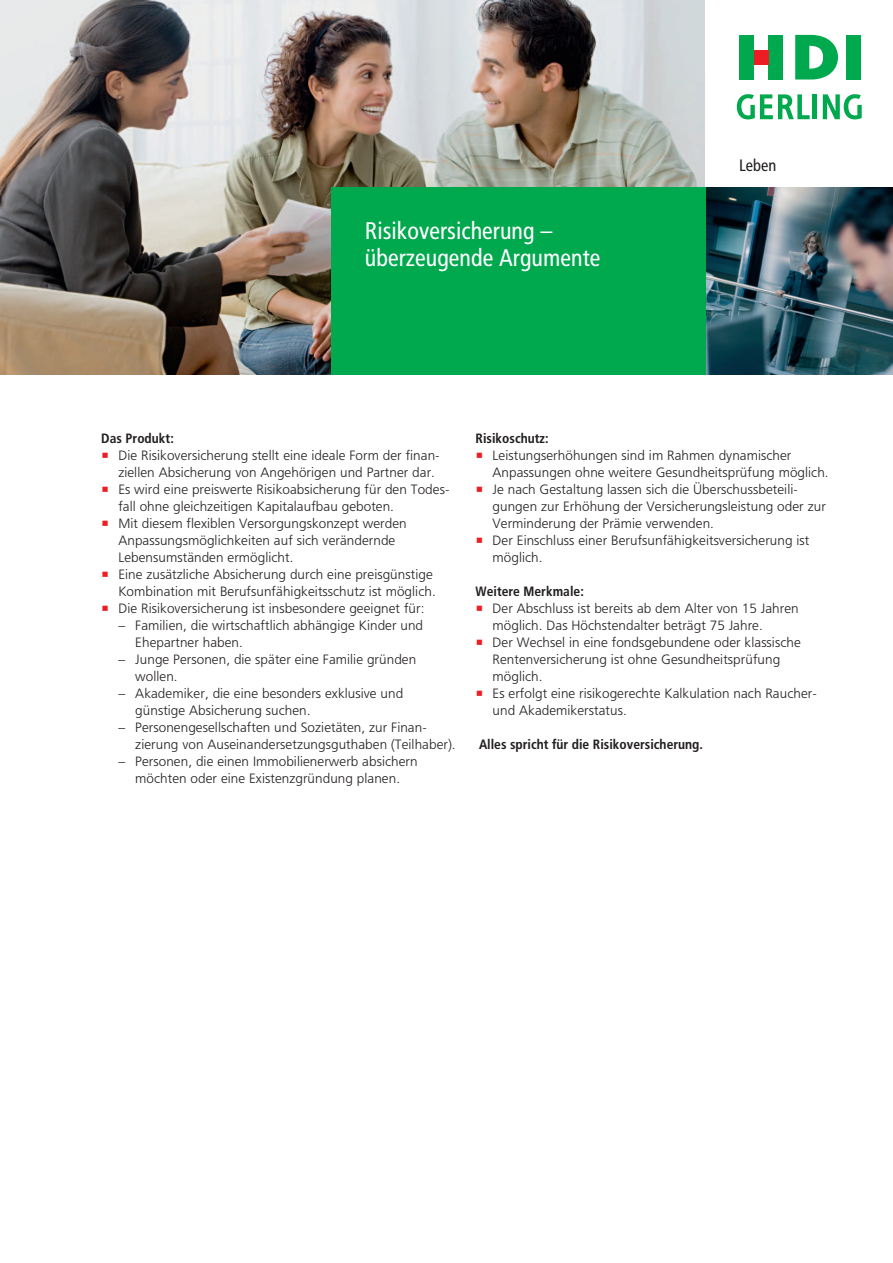
<style>
.page{position:relative;width:893px;height:1263px;background:#fff}
.page>*{position:absolute;margin:0;border:0;box-sizing:border-box;transform-origin:0 0}
.t1{font:24px/27px "HDI Gerling Sans Cond Regular";color:#fff}
.t2{font:16.5px "HDI Gerling Sans Cond Regular";color:#231f20}
.t3{font:13.5px/17px "HDI Gerling Sans Light";letter-spacing:.005em;color:#231f20}
.t4{font:13.5px "HDI Gerling Sans Cond Bold";color:#231f20}
.s1{color:#ee1d23}
</style>
<div class="page">
<img style="left:0;top:0;width:705px;height:375px">
<hr style="left:813px;top:94px;width:4px;height:25px;background:#00a84e">
<svg style="left:737px;top:94px;width:73px;height:25px"></svg>
<svg style="left:823px;top:94px;width:39px;height:25px"></svg>
<svg style="left:795px;top:35px;width:43px;height:45px"></svg>
<div style="left:846px;top:35px;width:15px;height:45px;background:#00a84e"></div>
<div style="left:768px;top:35px;width:15px;height:45px;background:#00a84e"></div>
<div style="left:754px;top:50px;width:14px;height:15px;background:#ee1d23"></div>
<div style="left:739px;top:35px;width:15px;height:45px;background:#00a84e"></div>
<img style="left:705px;top:188px;width:188px;height:187px">
<div style="left:331px;top:188px;width:374px;height:187px;background:#00a84e"></div>
<h1 class="t1" style="left:365px;top:219px;width:237px">Risikoversicherung – überzeugende Argumente</h1>
<p class="t2" style="left:739px;top:158px;width:39px">Leben</p>
<p class="t4" style="left:101px;top:432px;width:74px">Das Produkt:</p>
<p class="t3" style="left:118px;top:448px;width:323px;text-indent:-17px"><span class="s1">•</span> Die Risikoversicherung stellt eine ideale Form der finan&shy;ziellen Absicherung von Angehörigen und Partner dar.</p>
<p class="t3" style="left:118px;top:482px;width:333px;text-indent:-17px"><span class="s1">•</span> Es wird eine preiswerte Risikoabsicherung für den Todes&shy;fall ohne gleichzeitigen Kapitalaufbau geboten.</p>
<p class="t3" style="left:118px;top:516px;width:290px;text-indent:-17px"><span class="s1">•</span> Mit diesem flexiblen Versorgungskonzept werden<br>Anpassungsmöglichkeiten auf sich verändernde<br>Lebensumständen ermöglicht.</p>
<p class="t3" style="left:101px;top:567px;width:336px;text-align:right"><span class="s1">•</span> Eine zusätzliche Absicherung durch eine preisgünstige<br>Kombination mit Berufsunfähigkeitsschutz ist möglich.</p>
<p class="t3" style="left:101px;top:601px;width:325px"><span class="s1">•</span> Die Risikoversicherung ist insbesondere geeignet für:</p>
<p class="t3" style="left:135px;top:618px;width:289px;text-indent:-17px">– Familien, die wirtschaftlich abhängige Kinder und<br>Ehepartner haben.</p>
<p class="t3" style="left:135px;top:652px;width:282px;text-indent:-17px">– Junge Personen, die später eine Familie gründen wollen.</p>
<p class="t3" style="left:135px;top:686px;width:269px;text-indent:-17px">– Akademiker, die eine besonders exklusive und günstige Absicherung suchen.</p>
<p class="t3" style="left:135px;top:720px;width:322px;text-indent:-17px">– Personengesellschaften und Sozietäten, zur Finan&shy;zierung von Auseinandersetzungsguthaben (Teilhaber).</p>
<p class="t3" style="left:118px;top:754px;width:301px;text-align:center">– Personen, die einen Immobilienerwerb absichern möchten oder eine Existenzgründung planen.</p>
<p class="t4" style="left:475px;top:432px;width:75px">Risikoschutz:</p>
<p class="t3" style="left:492px;top:448px;width:338px;text-indent:-17px"><span class="s1">•</span> Leistungserhöhungen sind im Rahmen dynamischer<br>Anpassungen ohne weitere Gesundheitsprüfung möglich.</p>
<p class="t3" style="left:492px;top:482px;width:335px;text-indent:-17px"><span class="s1">•</span> Je nach Gestaltung lassen sich die Überschussbeteili&shy;gungen zur Erhöhung der Versicherungsleistung oder zur<br>Verminderung der Prämie verwenden.</p>
<p class="t3" style="left:492px;top:533px;width:318px;text-indent:-17px"><span class="s1">•</span> Der Einschluss einer Berufsunfähigkeitsversicherung ist möglich.</p>
<p class="t4" style="left:475px;top:586px;width:110px">Weitere Merkmale:</p>
<p class="t3" style="left:492px;top:601px;width:308px;text-indent:-17px"><span class="s1">•</span> Der Abschluss ist bereits ab dem Alter von 15 Jahren möglich. Das Höchstendalter beträgt 75 Jahre.</p>
<p class="t3" style="left:492px;top:635px;width:310px;text-indent:-17px"><span class="s1">•</span> Der Wechsel in eine fondsgebundene oder klassische<br>Rentenversicherung ist ohne Gesundheitsprüfung möglich.</p>
<p class="t3" style="left:492px;top:686px;width:326px;text-indent:-17px"><span class="s1">•</span> Es erfolgt eine risikogerechte Kalkulation nach Raucher&shy;und Akademikerstatus.</p>
<p class="t4" style="left:479px;top:739px;width:225px">Alles spricht für die Risikoversicherung.</p>
</div>
